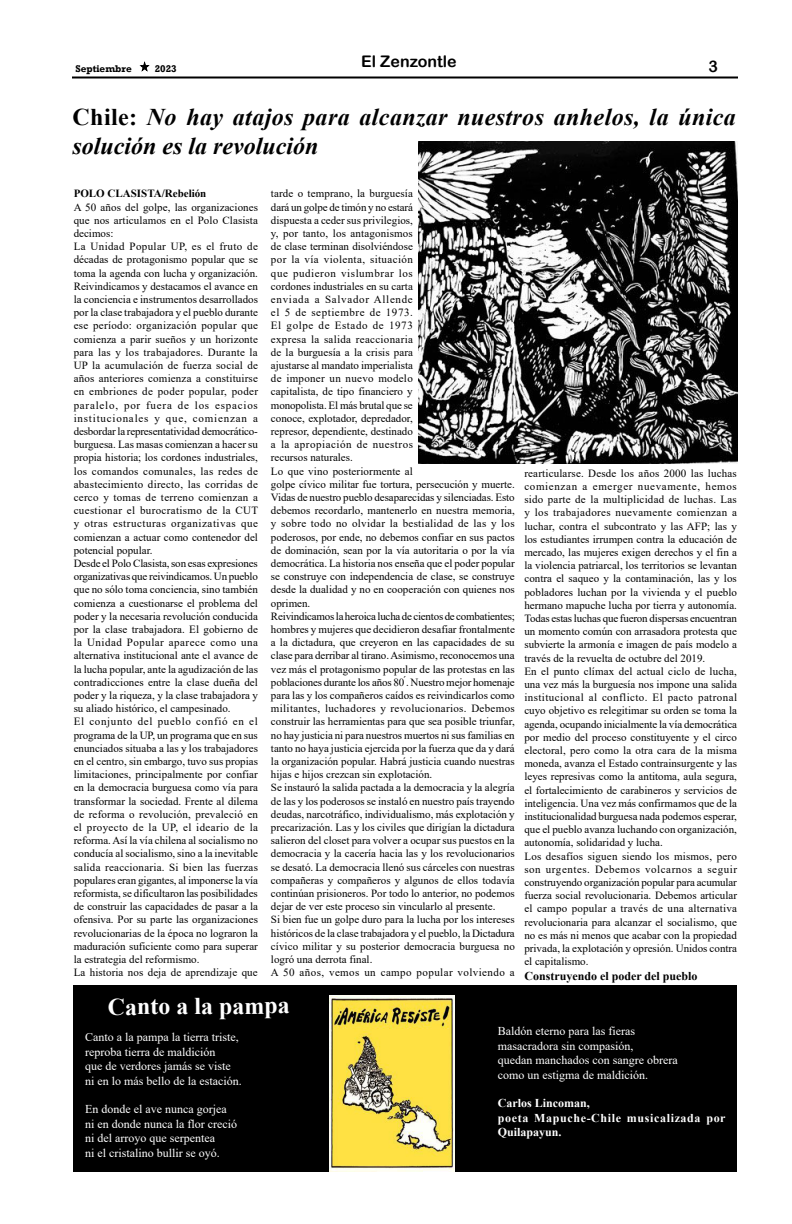
<style>
.page{position:relative;width:792px;height:1224px;background:#fff}
.page>*{position:absolute;margin:0;border:0;box-sizing:border-box;transform-origin:0 0}
.t1{font:italic 700 24px/28.8px "Times New Roman";letter-spacing:.015em;color:#000}
.t2{font:700 24px "Times New Roman";color:#fff}
.t3{font:16px "Arial Rounded MT Bold";color:#000}
.t4{font:12px/14.4px "Times New Roman";color:#fff}
.t5{font:700 12px/14.4px "Times New Roman";letter-spacing:.05em;color:#fff}
.t6{font:700 12px "Times New Roman";color:#000}
.t7{font:11px/13.2px "Times New Roman";color:#000}
.t8{font:700 11px "Times New Roman";color:#000}
.t9{font:700 10px "Rockwell";color:#000}
.s1{font-style:normal}
</style>
<div class="page">
<hr style="left:72px;top:76px;width:666px;height:2px;background:#000">
<svg style="left:139px;top:61px;width:11px;height:11px"></svg>
<div style="left:74px;top:986px;width:663px;height:186px;background:#000"></div>
<img style="left:419px;top:142px;width:318px;height:322px">
<img style="left:330px;top:996px;width:125px;height:176px">
<h2 class="t3" style="left:361px;top:52px;width:97px">El Zenzontle</h2>
<p class="t9" style="left:76px;top:62px;width:58px">Septiembre</p>
<p class="t9" style="left:155px;top:62px;width:24px">2023</p>
<h2 class="t3" style="left:709px;top:57px;width:11px">3</h2>
<h1 class="t1" style="left:73px;top:102px;width:665px"><span class="s1">Chile:</span> No hay atajos para alcanzar nuestros anhelos, la única solución es la revolución</h1>
<p class="t8" style="left:74px;top:186px;width:134px">POLO CLASISTA/Rebelión</p>
<p class="t7" style="left:74px;top:200px;width:186px">A 50 años del golpe, las organizaciones que nos articulamos en el Polo Clasista decimos:<br>La Unidad Popular UP, es el fruto de décadas de protagonismo popular que se toma la agenda con lucha y organización.<br>Reivindicamos y destacamos el avance en la conciencia e instrumentos desarrollados por la clase trabajadora y el pueblo durante ese período: organización popular que comienza a parir sueños y un horizonte para las y los trabajadores. Durante la UP la acumulación de fuerza social de años anteriores comienza a constituirse en embriones de poder popular, poder paralelo, por fuera de los espacios institucionales y que, comienzan a desbordar la representatividad democrático&shy;burguesa. Las masas comienzan a hacer su propia historia; los cordones industriales, los comandos comunales, las redes de abastecimiento directo, las corridas de cerco y tomas de terreno comienzan a cuestionar el burocratismo de la CUT y otras estructuras organizativas que comienzan a actuar como contenedor del potencial popular.<br>Desde el Polo Clasista, son esas expresiones organizativas que reivindicamos. Un pueblo que no sólo toma conciencia, sino también comienza a cuestionarse el problema del poder y la necesaria revolución conducida por la clase trabajadora. El gobierno de la Unidad Popular aparece como una alternativa institucional ante el avance de la lucha popular, ante la agudización de las contradicciones entre la clase dueña del poder y la riqueza, y la clase trabajadora y su aliado histórico, el campesinado.<br>El conjunto del pueblo confió en el programa de la UP, un programa que en sus enunciados situaba a las y los trabajadores en el centro, sin embargo, tuvo sus propias limitaciones, principalmente por confiar en la democracia burguesa como vía para transformar la sociedad. Frente al dilema de reforma o revolución, prevaleció en el proyecto de la UP, el ideario de la reforma. Así la vía chilena al socialismo no conducía al socialismo, sino a la inevitable salida reaccionaria. Si bien las fuerzas populares eran gigantes, al imponerse la vía reformista, se dificultaron las posibilidades de construir las capacidades de pasar a la ofensiva. Por su parte las organizaciones revolucionarias de la época no lograron la maduración suficiente como para superar la estrategia del reformismo.<br>La historia nos deja de aprendizaje que</p>
<p class="t7" style="left:271px;top:187px;width:245px">tarde o temprano, la burguesía<br>dará un golpe de timón y no estará<br>dispuesta a ceder sus privilegios,<br>y, por tanto, los antagonismos<br>de clase terminan disolviéndose<br>por la vía violenta, situación<br>que pudieron vislumbrar los<br>cordones industriales en su carta<br>enviada a Salvador Allende<br>el 5 de septiembre de 1973.<br>El golpe de Estado de 1973<br>expresa la salida reaccionaria<br>de la burguesía a la crisis para<br>ajustarse al mandato imperialista<br>de imponer un nuevo modelo<br>capitalista, de tipo financiero y<br>monopolista. El más brutal que se<br>conoce, explotador, depredador,<br>represor, dependiente, destinado<br>a la apropiación de nuestros<br>recursos naturales.<br>Lo que vino posteriormente al<br>golpe cívico militar fue tortura, persecución y muerte.<br>Vidas de nuestro pueblo desaparecidas y silenciadas. Esto debemos recordarlo, mantenerlo en nuestra memoria, y sobre todo no olvidar la bestialidad de las y los poderosos, por ende, no debemos confiar en sus pactos de dominación, sean por la vía autoritaria o por la vía democrática. La historia nos enseña que el poder popular se construye con independencia de clase, se construye desde la dualidad y no en cooperación con quienes nos oprimen.<br>Reivindicamos la heroica lucha de cientos de combatientes; hombres y mujeres que decidieron desafiar frontalmente a la dictadura, que creyeron en las capacidades de su clase para derribar al tirano. Asimismo, reconocemos una vez más el protagonismo popular de las protestas en las poblaciones durante los años 80 ́. Nuestro mejor homenaje para las y los compañeros caídos es reivindicarlos como militantes, luchadores y revolucionarios. Debemos construir las herramientas para que sea posible triunfar, no hay justicia ni para nuestros muertos ni sus familias en tanto no haya justicia ejercida por la fuerza que da y dará la organización popular. Habrá justicia cuando nuestras hijas e hijos crezcan sin explotación.<br>Se instauró la salida pactada a la democracia y la alegría de las y los poderosos se instaló en nuestro país trayendo deudas, narcotráfico, individualismo, más explotación y precarización. Las y los civiles que dirigían la dictadura salieron del closet para volver a ocupar sus puestos en la democracia y la cacería hacia las y los revolucionarios se desató. La democracia llenó sus cárceles con nuestras compañeras y compañeros y algunos de ellos todavía continúan prisioneros. Por todo lo anterior, no podemos dejar de ver este proceso sin vincularlo al presente.<br>Si bien fue un golpe duro para la lucha por los intereses históricos de la clase trabajadora y el pueblo, la Dictadura cívico militar y su posterior democracia burguesa no logró una derrota final.<br>A 50 años, vemos un campo popular volviendo a</p>
<h1 class="t2" style="left:108px;top:989px;width:184px">Canto a la pampa</h1>
<p class="t7" style="left:524px;top:466px;width:214px">rearticularse. Desde los años 2000 las luchas comienzan a emerger nuevamente, hemos sido parte de la multiplicidad de luchas. Las y los trabajadores nuevamente comienzan a luchar, contra el subcontrato y las AFP; las y los estudiantes irrumpen contra la educación de mercado, las mujeres exigen derechos y el fin a la violencia patriarcal, los territorios se levantan contra el saqueo y la contaminación, las y los pobladores luchan por la vivienda y el pueblo hermano mapuche lucha por tierra y autonomía.<br>Todas estas luchas que fueron dispersas encuentran un momento común con arrasadora protesta que subvierte la armonía e imagen de país modelo a través de la revuelta de octubre del 2019.<br>En el punto clímax del actual ciclo de lucha, una vez más la burguesía nos impone una salida institucional al conflicto. El pacto patronal cuyo objetivo es relegitimar su orden se toma la agenda, ocupando inicialmente la vía democrática por medio del proceso constituyente y el circo electoral, pero como la otra cara de la misma moneda, avanza el Estado contrainsurgente y las leyes represivas como la antitoma, aula segura, el fortalecimiento de carabineros y servicios de inteligencia. Una vez más confirmamos que de la institucionalidad burguesa nada podemos esperar, que el pueblo avanza luchando con organización, autonomía, solidaridad y lucha.<br>Los desafíos siguen siendo los mismos, pero son urgentes. Debemos volcarnos a seguir construyendo organización popular para acumular fuerza social revolucionaria. Debemos articular el campo popular a través de una alternativa revolucionaria para alcanzar el socialismo, que no es más ni menos que acabar con la propiedad privada, la explotación y opresión. Unidos contra el capitalismo.</p>
<p class="t6" style="left:524px;top:967px;width:175px">Construyendo el poder del pueblo</p>
<p class="t4" style="left:85px;top:1030px;width:158px">Canto a la pampa la tierra triste, reproba tierra de maldición<br>que de verdores jamás se viste ni en lo más bello de la estación.</p>
<p class="t4" style="left:85px;top:1102px;width:153px">En donde el ave nunca gorjea ni en donde nunca la flor creció ni del arroyo que serpentea<br>ni el cristalino bullir se oyó.</p>
<p class="t4" style="left:498px;top:1024px;width:181px">Baldón eterno para las fieras masacradora sin compasión,<br>quedan manchados con sangre obrera como un estigma de maldición.</p>
<p class="t5" style="left:498px;top:1096px;width:229px">Carlos Lincoman,<br>poeta Mapuche-Chile musicalizada por<br>Quilapayun.</p>
</div>
